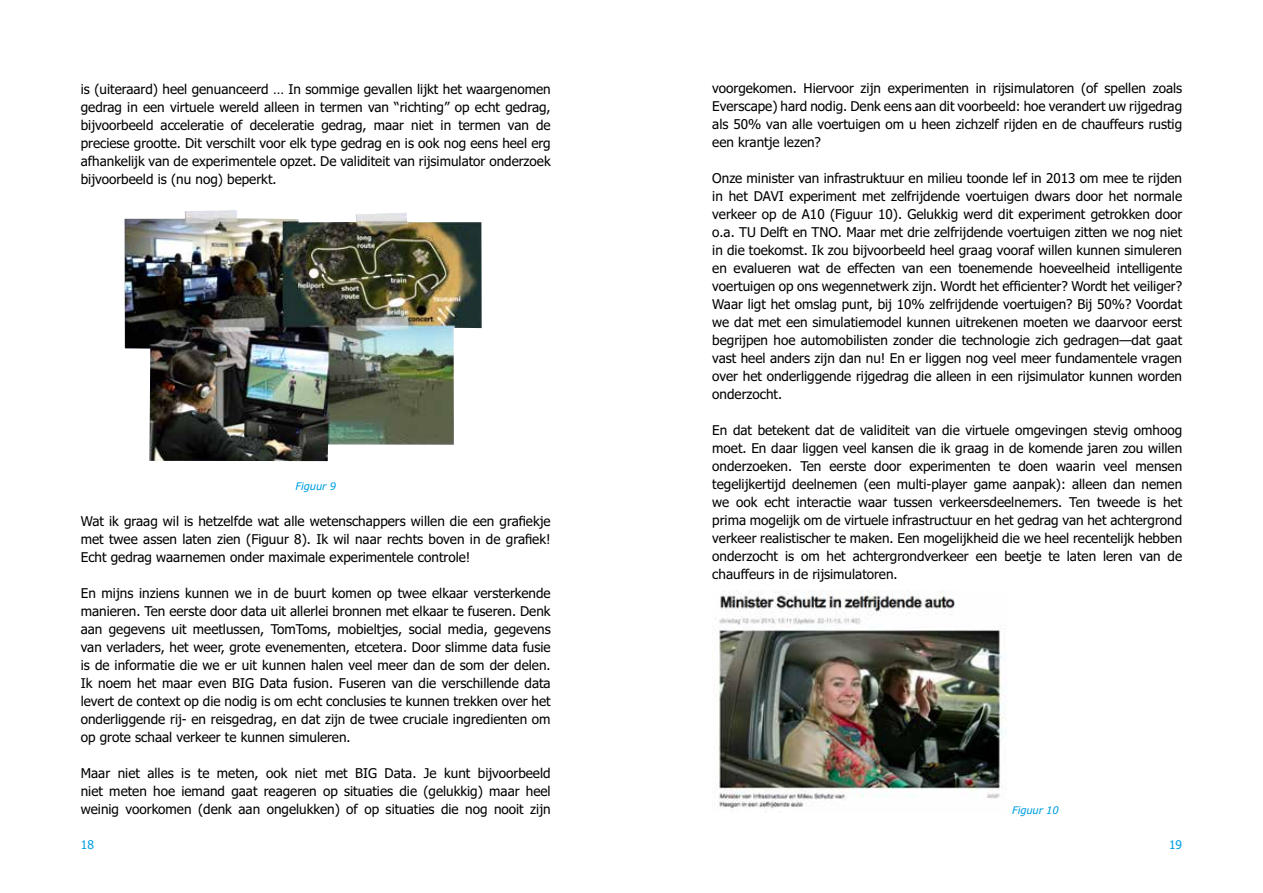
<style>
.page{position:relative;width:1263px;height:893px;background:#fff}
.page>*{position:absolute;margin:0;border:0;box-sizing:border-box;transform-origin:0 0}
.t1{font:13.5px/18px "Tu Tahoma";color:#000;text-align:justify}
.t2{font:12px "Tu Tahoma";color:#009fe3}
.t3{font:italic 10.5px "Tu Tahoma";color:#009fe3}
</style>
<div class="page">
<img style="left:125px;top:210px;width:357px;height:251px">
<img style="left:713px;top:591px;width:293px;height:221px">
<p class="t1" style="left:81px;top:79px;width:471px">is (uiteraard) heel genuanceerd … In sommige gevallen lijkt het waargenomen gedrag in een virtuele wereld alleen in termen van “richting” op echt gedrag, bijvoorbeeld acceleratie of deceleratie gedrag, maar niet in termen van de preciese grootte. Dit verschilt voor elk type gedrag en is ook nog eens heel erg afhankelijk van de experimentele opzet. De validiteit van rijsimulator onderzoek bijvoorbeeld is (nu nog) beperkt.</p>
<p class="t3" style="left:296px;top:479px;width:42px">Figuur 9</p>
<p class="t1" style="left:81px;top:511px;width:471px">Wat ik graag wil is hetzelfde wat alle wetenschappers willen die een grafiekje met twee assen laten zien (Figuur 8). Ik wil naar rechts boven in de grafiek!<br>Echt gedrag waarnemen onder maximale experimentele controle!</p>
<p class="t1" style="left:81px;top:583px;width:471px">En mijns inziens kunnen we in de buurt komen op twee elkaar versterkende manieren. Ten eerste door data uit allerlei bronnen met elkaar te fuseren. Denk aan gegevens uit meetlussen, TomToms, mobieltjes, social media, gegevens van verladers, het weer, grote evenementen, etcetera. Door slimme data fusie is de informatie die we er uit kunnen halen veel meer dan de som der delen.<br>Ik noem het maar even BIG Data fusion. Fuseren van die verschillende data levert de context op die nodig is om echt conclusies te kunnen trekken over het onderliggende rij- en reisgedrag, en dat zijn de twee cruciale ingredienten om op grote schaal verkeer te kunnen simuleren.</p>
<p class="t1" style="left:81px;top:763px;width:471px">Maar niet alles is te meten, ook niet met BIG Data. Je kunt bijvoorbeeld niet meten hoe iemand gaat reageren op situaties die (gelukkig) maar heel weinig voorkomen (denk aan ongelukken) of op situaties die nog nooit zijn</p>
<p class="t1" style="left:712px;top:79px;width:471px">voorgekomen. Hiervoor zijn experimenten in rijsimulatoren (of spellen zoals Everscape) hard nodig. Denk eens aan dit voorbeeld: hoe verandert uw rijgedrag als 50% van alle voertuigen om u heen zichzelf rijden en de chauffeurs rustig een krantje lezen?</p>
<p class="t1" style="left:712px;top:169px;width:471px">Onze minister van infrastruktuur en milieu toonde lef in 2013 om mee te rijden in het DAVI experiment met zelfrijdende voertuigen dwars door het normale verkeer op de A10 (Figuur 10). Gelukkig werd dit experiment getrokken door o.a. TU Delft en TNO. Maar met drie zelfrijdende voertuigen zitten we nog niet in die toekomst. Ik zou bijvoorbeeld heel graag vooraf willen kunnen simuleren en evalueren wat de effecten van een toenemende hoeveelheid intelligente voertuigen op ons wegennetwerk zijn. Wordt het efficienter? Wordt het veiliger?<br>Waar ligt het omslag punt, bij 10% zelfrijdende voertuigen? Bij 50%? Voordat we dat met een simulatiemodel kunnen uitrekenen moeten we daarvoor eerst begrijpen hoe automobilisten zonder die technologie zich gedragen—dat gaat vast heel anders zijn dan nu! En er liggen nog veel meer fundamentele vragen over het onderliggende rijgedrag die alleen in een rijsimulator kunnen worden onderzocht.</p>
<p class="t1" style="left:712px;top:421px;width:471px">En dat betekent dat de validiteit van die virtuele omgevingen stevig omhoog moet. En daar liggen veel kansen die ik graag in de komende jaren zou willen onderzoeken. Ten eerste door experimenten te doen waarin veel mensen tegelijkertijd deelnemen (een multi-player game aanpak): alleen dan nemen we ook echt interactie waar tussen verkeersdeelnemers. Ten tweede is het prima mogelijk om de virtuele infrastructuur en het gedrag van het achtergrond verkeer realistischer te maken. Een mogelijkheid die we heel recentelijk hebben onderzocht is om het achtergrondverkeer een beetje te laten leren van de chauffeurs in de rijsimulatoren.</p>
<p class="t3" style="left:1012px;top:803px;width:48px">Figuur 10</p>
<p class="t2" style="left:81px;top:837px;width:15px">18</p>
<p class="t2" style="left:1169px;top:837px;width:15px">19</p>
</div>
